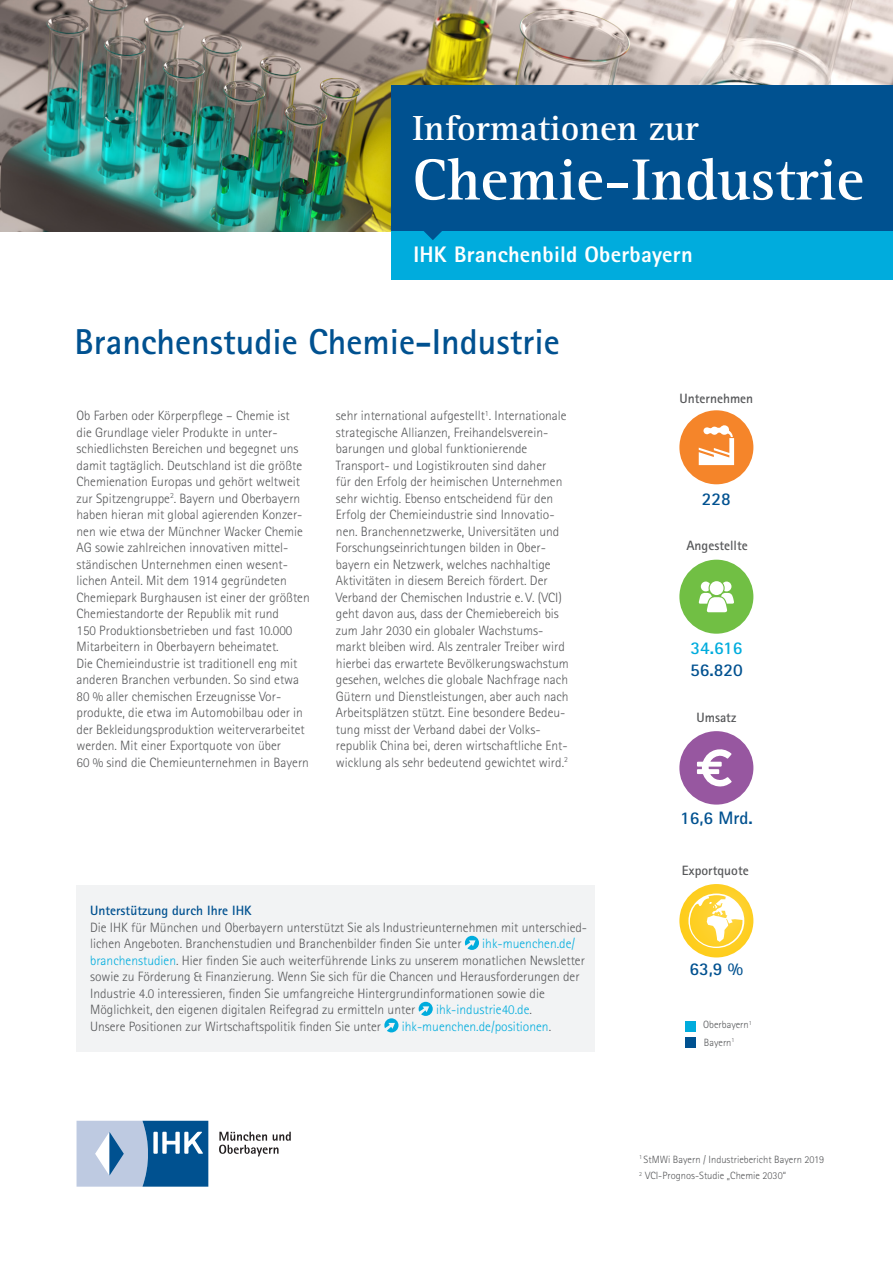
<style>
.page{position:relative;width:893px;height:1263px;background:#fff}
.page>*{position:absolute;margin:0;border:0;box-sizing:border-box;transform-origin:0 0}
.t1{font:700 60px "Rotis Serif Std";color:#fff}
.t2{font:700 36px "Rotis Sans Serif Std";color:#005190}
.t3{font:700 36px "Rotis Serif Std";color:#fff}
.t4{font:800 22.5px "Rotis Sans Serif Std";letter-spacing:.01em;color:#fff}
.t5{font:700 18px "Rotis Sans Serif Std";color:#005190}
.t6{font:700 18px "Rotis Sans Serif Std";color:#00acdd}
.t7{font:300 13.5px/16.5px "Rotis Sans Serif Std";color:#57585a}
.t8{font:300 13.5px "Rotis Sans Serif Std";color:#00acdd}
.t9{font:700 13.5px "Rotis Sans Serif Std";color:#57585a}
.t10{font:700 13.5px "Rotis Sans Serif Std";color:#005190}
.t11{font:300 10.5px/16.5px "Rotis Sans Serif Std";color:#57585a}
.s1{color:#00acdd}
.s2{color:#57585a}
</style>
<div class="page">
<img style="left:0;top:0;width:893px;height:231px">
<div style="left:77px;top:885px;width:518px;height:167px;background:#f2f3f4"></div>
<div style="left:391px;top:85px;width:502px;height:146px;background:#005190"></div>
<div style="left:391px;top:231px;width:502px;height:49px;background:#00acdd"></div>
<svg style="left:77px;top:1121px;width:131px;height:66px;background:#7099c0"></svg>
<svg style="left:219px;top:1132px;width:72px;height:24px"></svg>
<svg style="left:465px;top:936px;width:14px;height:14px"></svg>
<svg style="left:419px;top:1002px;width:14px;height:14px"></svg>
<svg style="left:384px;top:1018px;width:14px;height:14px"></svg>
<div style="left:661px;top:866px;width:111px;height:109px;background:#fff;opacity:.35"></div>
<svg style="left:688px;top:893px;width:56px;height:55px"></svg>
<div style="left:679px;top:410px;width:74px;height:74px;background:#f5852a;border-radius:50%"></div>
<svg style="left:699px;top:425px;width:35px;height:40px"></svg>
<div style="left:679px;top:560px;width:74px;height:74px;background:#71bf44;border-radius:50%"></div>
<svg style="left:699px;top:581px;width:35px;height:31px"></svg>
<div style="left:685px;top:1021px;width:10px;height:11px;background:#00acdd"></div>
<div style="left:685px;top:1037px;width:10px;height:11px;background:#005190"></div>
<div style="left:679px;top:731px;width:74px;height:73px;background:#9757a0;border-radius:50%"></div>
<svg style="left:697px;top:749px;width:35px;height:38px"></svg>
<svg style="left:424px;top:231px;width:18px;height:9px"></svg>
<h2 class="t3" style="left:412px;top:106px;width:288px">Informationen zur</h2>
<h1 class="t1" style="left:412px;top:144px;width:453px">Chemie-Industrie</h1>
<h3 class="t4" style="left:414px;top:240px;width:281px">IHK Branchenbild Oberbayern</h3>
<h2 class="t2" style="left:74px;top:319px;width:487px">Branchenstudie Chemie-Industrie</h2>
<p class="t7" style="left:77px;top:408px;width:235px">Ob Farben oder Körperpflege – Chemie ist<br>die Grundlage vieler Produkte in unter&shy;schiedlichsten Bereichen und begegnet uns damit tagtäglich. Deutschland ist die größte Chemienation Europas und gehört weltweit zur Spitzengruppe<sup>2</sup>. Bayern und Oberbayern haben hieran mit global agierenden Konzer&shy;nen wie etwa der Münchner Wacker Chemie AG sowie zahlreichen innovativen mittel&shy;ständischen Unternehmen einen wesent&shy;lichen Anteil. Mit dem 1914 gegründeten Chemiepark Burghausen ist einer der größten Chemiestandorte der Republik mit rund<br>150 Produktionsbetrieben und fast 10.000<br>Mitarbeitern in Oberbayern beheimatet.<br>Die Chemieindustrie ist traditionell eng mit anderen Branchen verbunden. So sind etwa 80 % aller chemischen Erzeugnisse Vor&shy;produkte, die etwa im Automobilbau oder in der Bekleidungsproduktion weiterverarbeitet werden. Mit einer Exportquote von über<br>60 % sind die Chemieunternehmen in Bayern</p>
<p class="t7" style="left:336px;top:408px;width:234px">sehr international aufgestellt<sup>1</sup>. Internationale strategische Allianzen, Freihandelsverein&shy;barungen und global funktionierende Transport- und Logistikrouten sind daher<br>für den Erfolg der heimischen Unternehmen sehr wichtig. Ebenso entscheidend für den Erfolg der Chemieindustrie sind Innovatio&shy;nen. Branchennetzwerke, Universitäten und Forschungseinrichtungen bilden in Ober&shy;bayern ein Netzwerk, welches nachhaltige Aktivitäten in diesem Bereich fördert. Der Verband der Chemischen Industrie e. V. (VCI) geht davon aus, dass der Chemiebereich bis zum Jahr 2030 ein globaler Wachstums&shy;markt bleiben wird. Als zentraler Treiber wird hierbei das erwartete Bevölkerungswachstum gesehen, welches die globale Nachfrage nach Gütern und Dienstleistungen, aber auch nach Arbeitsplätzen stützt. Eine besondere Bedeu&shy;tung misst der Verband dabei der Volks&shy;republik China bei, deren wirtschaftliche Ent&shy;wicklung als sehr bedeutend gewichtet wird.<sup>2</sup></p>
<p class="t10" style="left:90px;top:902px;width:163px">Unterstützung durch Ihre IHK</p>
<p class="t7" style="left:90px;top:919px;width:499px">Die IHK für München und Oberbayern unterstützt Sie als Industrieunternehmen mit unterschied&shy;lichen Angeboten. Branchenstudien und Branchenbilder finden Sie unter</p>
<p class="t7" style="left:90px;top:936px;width:496px;text-indent:392px"><span class="s1">ihk-muenchen.de/ branchenstudien</span>. Hier finden Sie auch weiterführende Links zu unserem monatlichen Newsletter sowie zu Förderung &amp; Finanzierung. Wenn Sie sich für die Chancen und Herausforderungen der Industrie 4.0 interessieren, finden Sie umfangreiche Hintergrundinformationen sowie die Möglichkeit, den eigenen digitalen Reifegrad zu ermitteln unter</p>
<p class="t8" style="left:436px;top:1002px;width:97px">ihk-industrie40.de<span class="s2">.</span></p>
<p class="t7" style="left:90px;top:1018px;width:292px">Unsere Positionen zur Wirtschaftspolitik finden Sie unter</p>
<p class="t8" style="left:402px;top:1019px;width:151px">ihk-muenchen.de/positionen<span class="s2">.</span></p>
<p class="t9" style="left:679px;top:390px;width:75px">Unternehmen</p>
<h3 class="t5" style="left:702px;top:487px;width:30px">228</h3>
<p class="t9" style="left:686px;top:537px;width:63px">Angestellte</p>
<h3 class="t6" style="left:690px;top:637px;width:54px">34.616</h3>
<h3 class="t5" style="left:690px;top:658px;width:54px">56.820</h3>
<p class="t9" style="left:696px;top:709px;width:41px">Umsatz</p>
<h3 class="t5" style="left:680px;top:806px;width:74px">16,6 Mrd.</h3>
<p class="t9" style="left:682px;top:862px;width:69px">Exportquote</p>
<h3 class="t5" style="left:690px;top:958px;width:55px">63,9 %</h3>
<p class="t11" style="left:703px;top:1016px;width:50px;line-height:17.5px">Oberbayern<sup>1<br></sup>Bayern<sup>1</sup></p>
<p class="t11" style="left:639px;top:1151px;width:187px"><sup>1</sup> StMWi Bayern / Industriebericht Bayern 2019<br><sup>2</sup> VCI-Prognos-Studie „Chemie 2030“</p>
</div>
